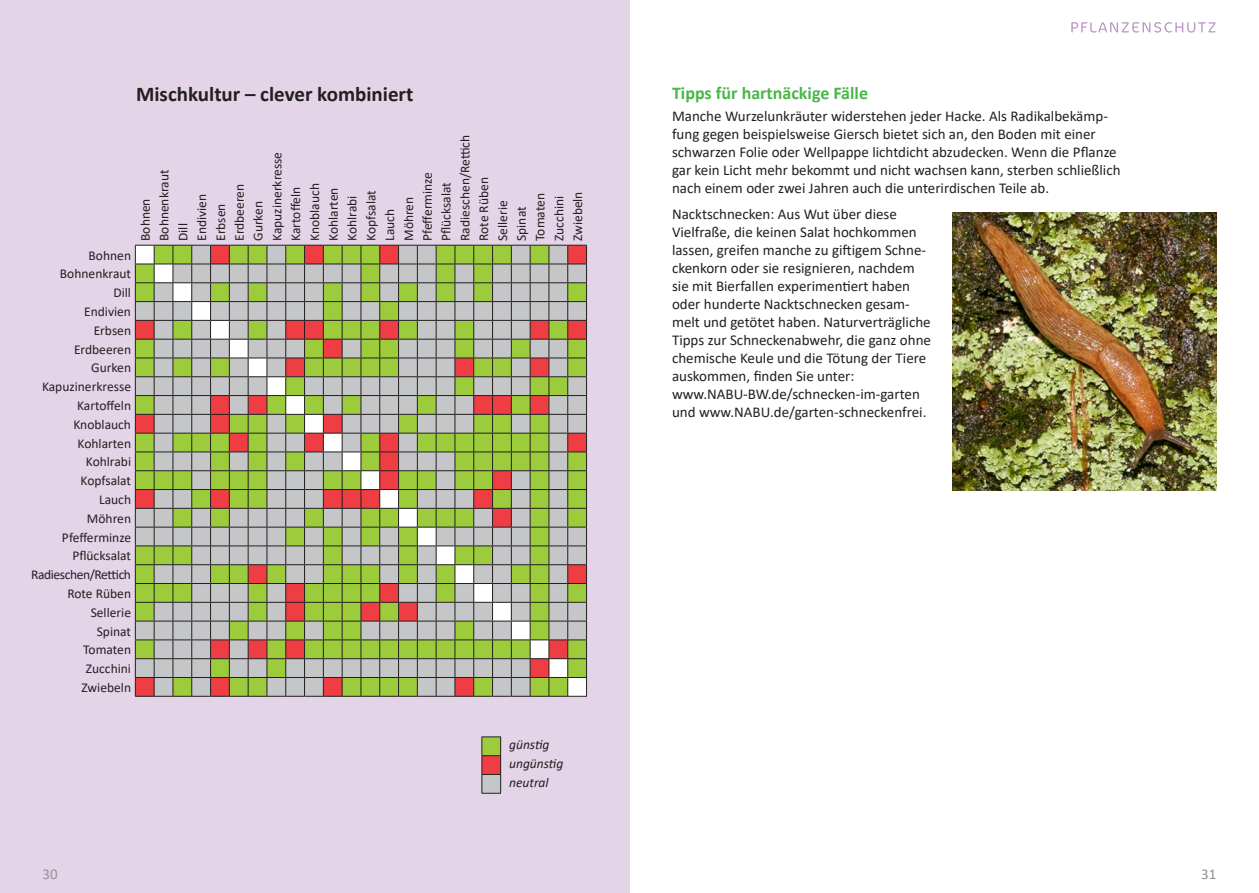
<style>
.page{position:relative;width:1259px;height:893px;background:#fff}
.page>*{position:absolute;margin:0;border:0;box-sizing:border-box;transform-origin:0 0}
.Überschrift_2{font:700 21px "Calibri";color:#231f20}
.Überschrift_3{font:700 18px "Calibri";color:#49b748}
.Fließtext{font:15px/18px "Calibri";color:#231f20}
.t1{font:15px "Calibri";color:#939598}
.Anhang{font:13.5px "Calibri";color:#231f20}
.Anhang-2{font:italic 13.5px "Calibri";color:#231f20}
.Anhang-3{font:13.5px "Calibri";letter-spacing:-.03em;color:#231f20}
</style>
<div class="page">
<div style="left:0;top:0;width:629px;height:893px;background:#e3d4e8"></div>
<img style="left:952px;top:213px;width:264px;height:278px">
<svg style="left:135px;top:245px;width:452px;height:452px"></svg>
<svg style="left:481px;top:736px;width:20px;height:58px"></svg>
<svg style="left:1071px;top:22px;width:144px;height:11px"></svg>
<p class="Überschrift_2" style="left:136px;top:79px;width:279px">Mischkultur – clever kombiniert</p>
<p class="Anhang" style="left:89px;top:246px;width:44px">Bohnen</p>
<p class="Anhang" style="left:60px;top:265px;width:73px">Bohnenkraut</p>
<p class="Anhang" style="left:113px;top:283px;width:19px">Dill</p>
<p class="Anhang" style="left:84px;top:302px;width:48px">Endivien</p>
<p class="Anhang" style="left:94px;top:321px;width:39px">Erbsen</p>
<p class="Anhang" style="left:74px;top:340px;width:59px">Erdbeeren</p>
<p class="Anhang" style="left:91px;top:359px;width:41px">Gurken</p>
<p class="Anhang" style="left:42px;top:377px;width:91px">Kapuzinerkresse</p>
<p class="Anhang" style="left:77px;top:396px;width:55px">Kartoffeln</p>
<p class="Anhang" style="left:73px;top:415px;width:59px">Knoblauch</p>
<p class="Anhang" style="left:78px;top:434px;width:55px">Kohlarten</p>
<p class="Anhang" style="left:86px;top:453px;width:47px">Kohlrabi</p>
<p class="Anhang" style="left:81px;top:471px;width:52px">Kopfsalat</p>
<p class="Anhang" style="left:99px;top:490px;width:34px">Lauch</p>
<p class="Anhang" style="left:87px;top:509px;width:46px">Möhren</p>
<p class="Anhang" style="left:62px;top:528px;width:71px">Pfefferminze</p>
<p class="Anhang" style="left:72px;top:546px;width:60px">Pflücksalat</p>
<p class="Anhang-3" style="left:31px;top:565px;width:101px">Radieschen/Rettich</p>
<p class="Anhang" style="left:67px;top:584px;width:65px">Rote Rüben</p>
<p class="Anhang" style="left:91px;top:603px;width:42px">Sellerie</p>
<p class="Anhang" style="left:97px;top:622px;width:36px">Spinat</p>
<p class="Anhang" style="left:83px;top:640px;width:49px">Tomaten</p>
<p class="Anhang" style="left:86px;top:659px;width:47px">Zucchini</p>
<p class="Anhang" style="left:82px;top:678px;width:51px">Zwiebeln</p>
<p class="Anhang" style="left:136px;top:241px;width:44px;rotate:-90deg">Bohnen</p>
<p class="Anhang" style="left:155px;top:241px;width:73px;rotate:-90deg">Bohnenkraut</p>
<p class="Anhang" style="left:174px;top:241px;width:19px;rotate:-90deg">Dill</p>
<p class="Anhang" style="left:192px;top:241px;width:48px;rotate:-90deg">Endivien</p>
<p class="Anhang" style="left:211px;top:241px;width:39px;rotate:-90deg">Erbsen</p>
<p class="Anhang" style="left:230px;top:241px;width:59px;rotate:-90deg">Erdbeeren</p>
<p class="Anhang" style="left:249px;top:241px;width:41px;rotate:-90deg">Gurken</p>
<p class="Anhang" style="left:267px;top:241px;width:91px;rotate:-90deg">Kapuzinerkresse</p>
<p class="Anhang" style="left:286px;top:241px;width:55px;rotate:-90deg">Kartoffeln</p>
<p class="Anhang" style="left:305px;top:241px;width:59px;rotate:-90deg">Knoblauch</p>
<p class="Anhang" style="left:324px;top:241px;width:55px;rotate:-90deg">Kohlarten</p>
<p class="Anhang" style="left:343px;top:241px;width:47px;rotate:-90deg">Kohlrabi</p>
<p class="Anhang" style="left:361px;top:241px;width:52px;rotate:-90deg">Kopfsalat</p>
<p class="Anhang" style="left:380px;top:241px;width:34px;rotate:-90deg">Lauch</p>
<p class="Anhang" style="left:399px;top:241px;width:46px;rotate:-90deg">Möhren</p>
<p class="Anhang" style="left:418px;top:241px;width:71px;rotate:-90deg">Pfefferminze</p>
<p class="Anhang" style="left:437px;top:241px;width:60px;rotate:-90deg">Pflücksalat</p>
<p class="Anhang" style="left:455px;top:241px;width:107px;rotate:-90deg">Radieschen/Rettich</p>
<p class="Anhang" style="left:474px;top:241px;width:65px;rotate:-90deg">Rote Rüben</p>
<p class="Anhang" style="left:531px;top:241px;width:49px;rotate:-90deg">Tomaten</p>
<p class="Anhang" style="left:549px;top:241px;width:47px;rotate:-90deg">Zucchini</p>
<p class="Anhang" style="left:568px;top:241px;width:51px;rotate:-90deg">Zwiebeln</p>
<p class="Anhang" style="left:493px;top:241px;width:42px;rotate:-90deg">Sellerie</p>
<p class="Anhang" style="left:512px;top:241px;width:36px;rotate:-90deg">Spinat</p>
<p class="Anhang-2" style="left:509px;top:735px;width:42px">günstig</p>
<p class="Anhang-2" style="left:509px;top:754px;width:56px">ungünstig</p>
<p class="Anhang-2" style="left:509px;top:773px;width:41px">neutral</p>
<p class="Überschrift_3" style="left:672px;top:80px;width:198px">Tipps für hartnäckige Fälle</p>
<p class="Fließtext" style="left:672px;top:106px;width:450px">Manche Wurzelunkräuter widerstehen jeder Hacke. Als Radikalbekämp&shy;fung gegen beispielsweise Giersch bietet sich an, den Boden mit einer schwarzen Folie oder Wellpappe lichtdicht abzudecken. Wenn die Pflanze gar kein Licht mehr bekommt und nicht wachsen kann, sterben schließlich nach einem oder zwei Jahren auch die unterirdischen Teile ab.</p>
<p class="Fließtext" style="left:672px;top:205px;width:260px">Nacktschnecken: Aus Wut über diese Vielfraße, die keinen Salat hochkommen lassen, greifen manche zu giftigem Schne&shy;ckenkorn oder sie resignieren, nachdem sie mit Bierfallen experimentiert haben oder hunderte Nacktschnecken gesam&shy;melt und getötet haben. Naturverträgliche Tipps zur Schneckenabwehr, die ganz ohne chemische Keule und die Tötung der Tiere auskommen, finden Sie unter: www.NABU-BW.de/schnecken-im-garten und www.NABU.de/garten-schneckenfrei.</p>
<p class="t1" style="left:43px;top:863px;width:17px">30</p>
<p class="t1" style="left:1201px;top:863px;width:17px">31</p>
</div>
